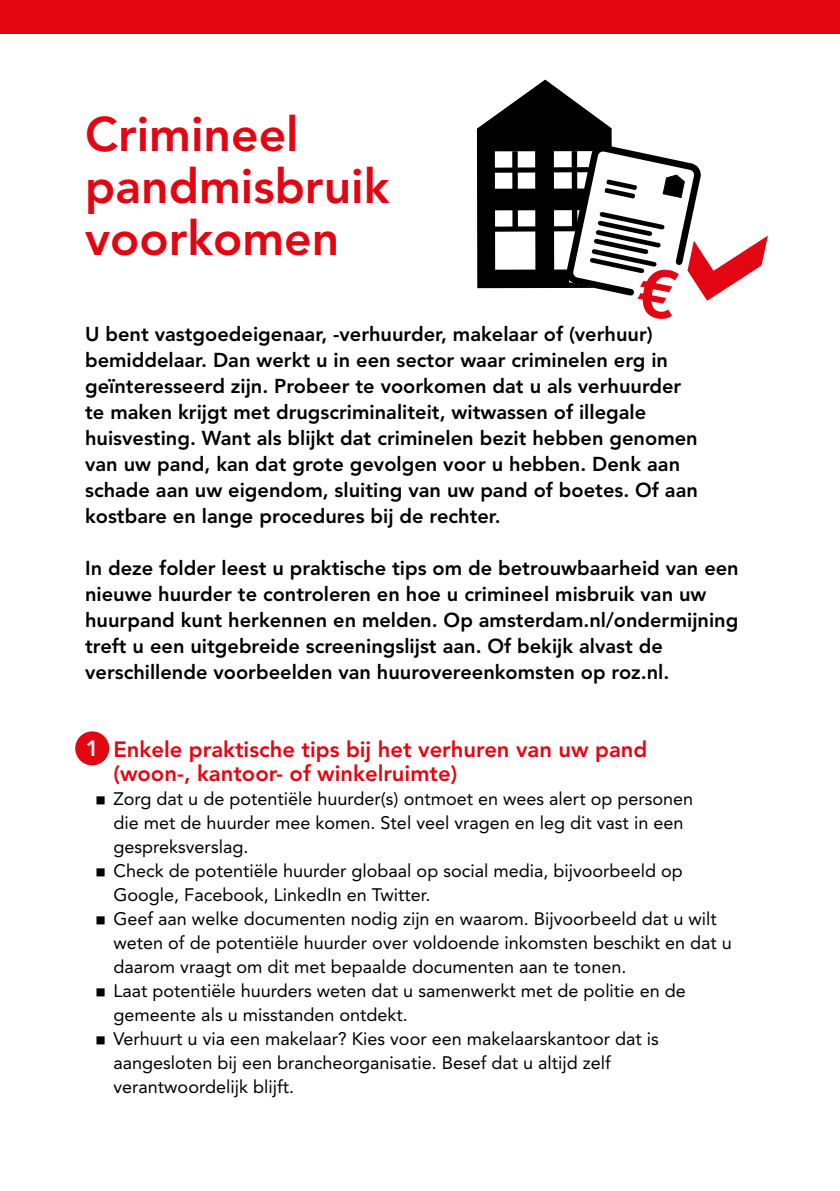
<style>
.page{position:relative;width:840px;height:1191px;background:#fff}
.page>*{position:absolute;margin:0;border:0;box-sizing:border-box;transform-origin:0 0}
.Tussenkop_rood{font:800 48px/52px "Avenir LT Std";color:#e30612}
.Tussenkop_rood-2{font:800 22px "Avenir LT Std";color:#e30612}
.Tussenkop_rood-3{font:800 22px "Avenir LT Std";color:#fff}
.intro{font:800 20px/26px "Avenir LT Std";color:#000}
.Opsomming_plat{font:18px/24px "Avenir LT Std";color:#000}
.s1{font-family:"ASD Formfont"}
</style>
<div class="page">
<div style="left:75px;top:731px;width:34px;height:34px;background:#e30612;border-radius:50%"></div>
<div style="left:0;top:0;width:839px;height:33px;background:#e30612"></div>
<svg style="left:476px;top:79px;width:291px;height:240px"></svg>
<h1 class="Tussenkop_rood" style="left:85px;top:108px;width:306px">Crimineel pandmisbruik voorkomen</h1>
<p class="intro" style="left:85px;top:321px;width:597px">U bent vastgoedeigenaar, -verhuurder, makelaar of (verhuur) bemiddelaar. Dan werkt u in een sector waar criminelen erg in geïnteresseerd zijn. Probeer te voorkomen dat u als verhuurder</p>
<p class="intro" style="left:85px;top:399px;width:613px">te maken krijgt met drugscriminaliteit, witwassen of illegale huisvesting. Want als blijkt dat criminelen bezit hebben genomen</p>
<p class="intro" style="left:85px;top:451px;width:596px">van uw pand, kan dat grote gevolgen voor u hebben. Denk aan</p>
<p class="intro" style="left:85px;top:477px;width:614px">schade aan uw eigendom, sluiting van uw pand of boetes. Of aan kostbare en lange procedures bij de rechter.</p>
<p class="intro" style="left:85px;top:555px;width:654px">In deze folder leest u praktische tips om de betrouwbaarheid van een nieuwe huurder te controleren en hoe u crimineel misbruik van uw huurpand kunt herkennen en melden. Op amsterdam.nl/ondermijning treft u een uitgebreide screeningslijst aan. Of bekijk alvast de verschillende voorbeelden van huurovereenkomsten op roz.nl.</p>
<h1 class="Tussenkop_rood-3" style="left:86px;top:735px;width:15px">1</h1>
<h1 class="Tussenkop_rood-2" style="left:113px;top:736px;width:535px">Enkele praktische tips bij het verhuren van uw pand</h1>
<h1 class="Tussenkop_rood-2" style="left:113px;top:760px;width:345px">(woon-, kantoor- of winkelruimte)</h1>
<p class="Opsomming_plat" style="left:113px;top:787px;width:581px;text-indent:-17px"><span class="s1">•</span> Zorg dat u de potentiële huurder(s) ontmoet en wees alert op personen die met de huurder mee komen. Stel veel vragen en leg dit vast in een gespreksverslag.</p>
<p class="Opsomming_plat" style="left:113px;top:859px;width:570px;text-indent:-17px"><span class="s1">•</span> Check de potentiële huurder globaal op social media, bijvoorbeeld op<br>Google, Facebook, LinkedIn en Twitter.</p>
<p class="Opsomming_plat" style="left:113px;top:907px;width:619px;text-indent:-17px"><span class="s1">•</span> Geef aan welke documenten nodig zijn en waarom. Bijvoorbeeld dat u wilt weten of de potentiële huurder over voldoende inkomsten beschikt en dat u daarom vraagt om dit met bepaalde documenten aan te tonen.</p>
<p class="Opsomming_plat" style="left:113px;top:979px;width:573px;text-indent:-17px"><span class="s1">•</span> Laat potentiële huurders weten dat u samenwerkt met de politie en de gemeente als u misstanden ontdekt.</p>
<p class="Opsomming_plat" style="left:113px;top:1027px;width:546px;text-indent:-17px"><span class="s1">•</span> Verhuurt u via een makelaar? Kies voor een makelaarskantoor dat is aangesloten bij een brancheorganisatie. Besef dat u altijd zelf verantwoordelijk blijft.</p>
</div>
